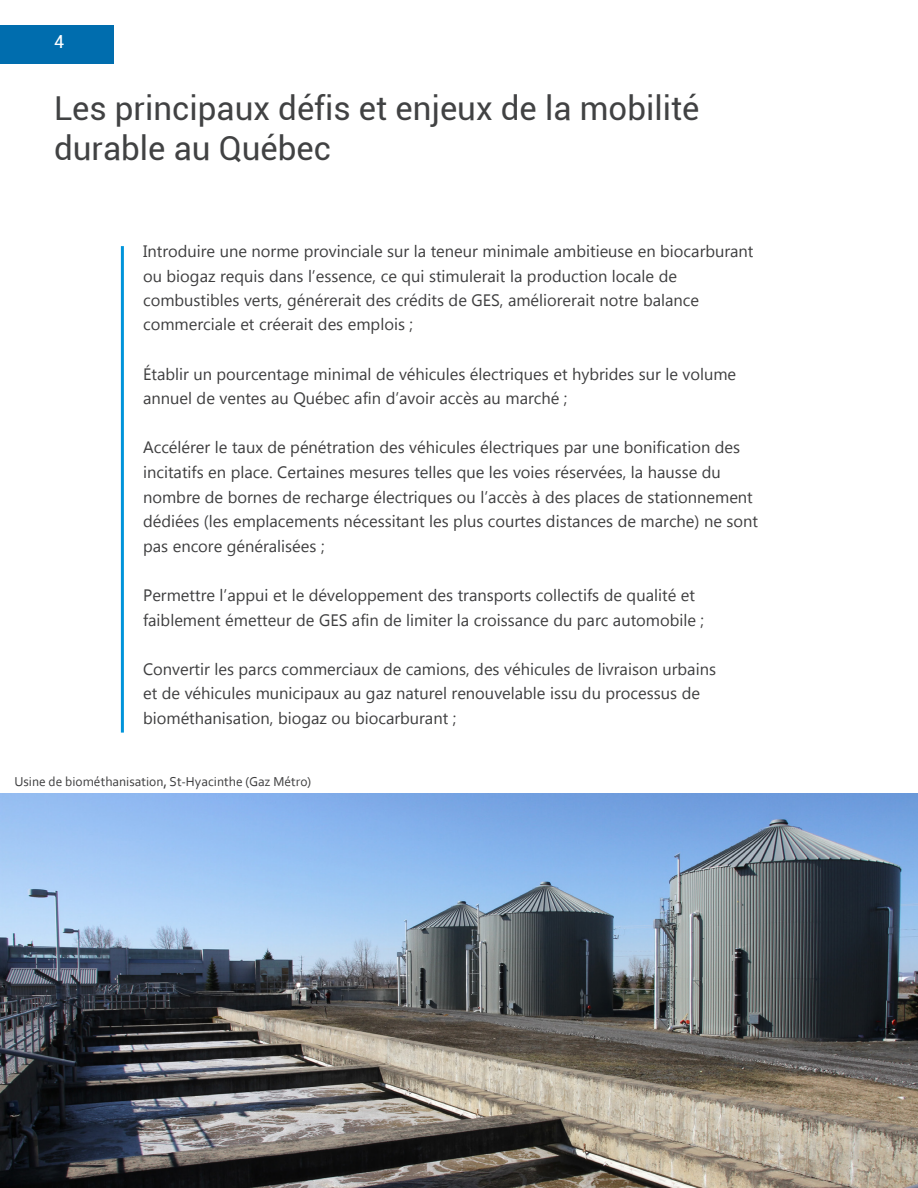
<style>
.page{position:relative;width:918px;height:1188px;background:#fff}
.page>*{position:absolute;margin:0;border:0;box-sizing:border-box;transform-origin:0 0}
.t1{font:33px/39.6px "Roboto";color:#414243}
.t2{font:18px "Roboto";color:#fff}
.t3{font:16.5px/24.6px "Myanmar Text";color:#3e3e3f}
.t4{font:13.5px "Corbel";color:#3e3e3f}
</style>
<div class="page">
<div style="left:0;top:26px;width:114px;height:38px;background:#006dae"></div>
<img style="left:0;top:794px;width:918px;height:394px">
<hr style="left:121px;top:246px;width:3px;height:487px;background:#0094da">
<p class="t2" style="left:54px;top:29px;width:12px">4</p>
<p class="t1" style="left:54px;top:87px;width:647px">Les principaux défis et enjeux de la mobilité durable au Québec</p>
<p class="t3" style="left:143px;top:239px;width:612px">Introduire une norme provinciale sur la teneur minimale ambitieuse en biocarburant ou biogaz requis dans l’essence, ce qui stimulerait la production locale de combustibles verts, générerait des crédits de GES, améliorerait notre balance commerciale et créerait des emplois ;</p>
<p class="t3" style="left:143px;top:362px;width:595px">Établir un pourcentage minimal de véhicules électriques et hybrides sur le volume annuel de ventes au Québec afin d’avoir accès au marché ;</p>
<p class="t3" style="left:143px;top:435px;width:617px">Accélérer le taux de pénétration des véhicules électriques par une bonification des incitatifs en place. Certaines mesures telles que les voies réservées, la hausse du nombre de bornes de recharge électriques ou l’accès à des places de stationnement dédiées (les emplacements nécessitant les plus courtes distances de marche) ne sont pas encore généralisées ;</p>
<p class="t3" style="left:143px;top:583px;width:563px">Permettre l’appui et le développement des transports collectifs de qualité et faiblement émetteur de GES afin de limiter la croissance du parc automobile ;</p>
<p class="t3" style="left:143px;top:657px;width:574px">Convertir les parcs commerciaux de camions, des véhicules de livraison urbains et de véhicules municipaux au gaz naturel renouvelable issu du processus de biométhanisation, biogaz ou biocarburant ;</p>
<p class="t4" style="left:14px;top:773px;width:298px">Usine de biométhanisation, St-Hyacinthe (Gaz Métro)</p>
</div>
